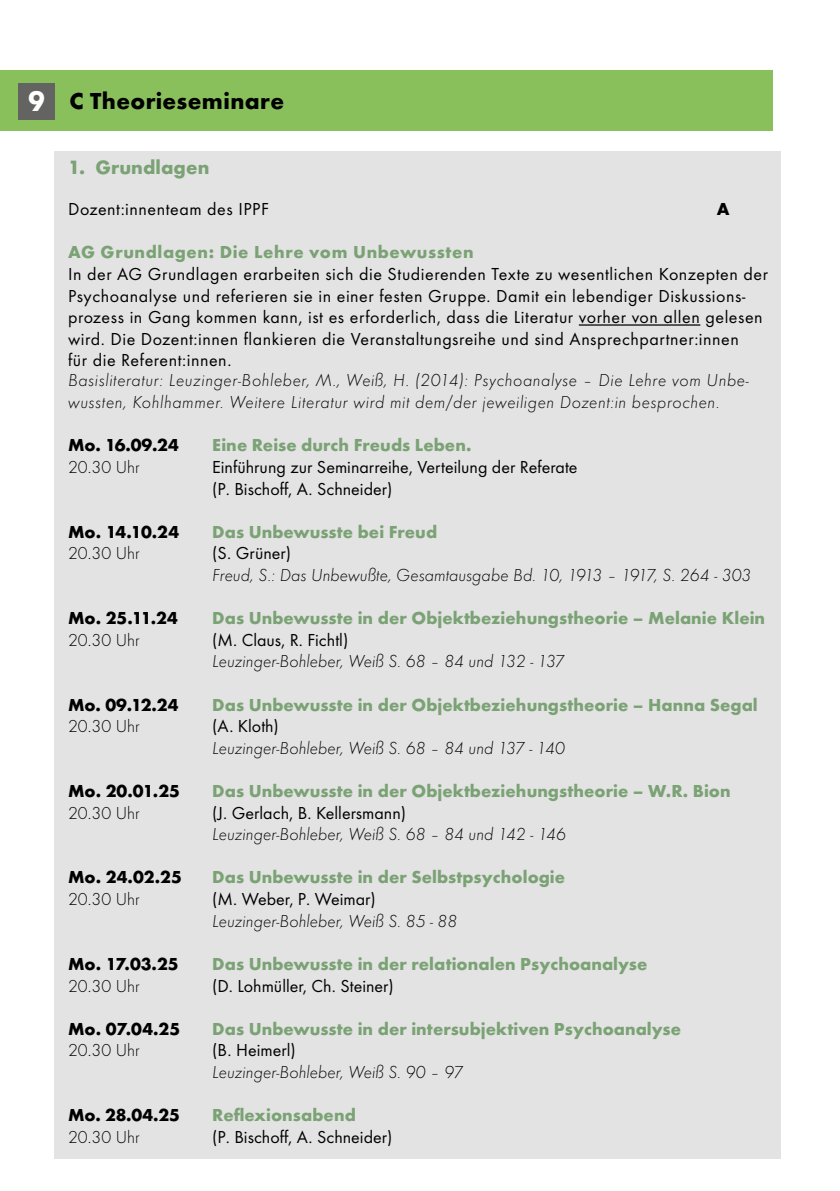
<style>
.page{position:relative;width:840px;height:1191px;background:#fff}
.page>*{position:absolute;margin:0;border:0;box-sizing:border-box;transform-origin:0 0}
.t1{font:700 24px "Function";letter-spacing:.015em;color:#000}
.t2{font:700 20px "Function";letter-spacing:.005em;color:#7aa274}
.t3{font:18px/21.6px "Function";letter-spacing:.03em;color:#000}
.t4{font:700 18px "Function";letter-spacing:.005em;color:#7aa274}
.t5{font:italic 300 18px "Function";color:#000}
.t6{font:18px/21.6px "Function";color:#000}
.t7{font:italic 300 18px/21.6px "Function";letter-spacing:.03em;color:#000}
.t8{font:700 18px "Function";color:#000}
.t9{font:300 18px "Function";color:#000}
.t10{font:700 18px "Function";letter-spacing:.035em;color:#7aa274}
.s1{font-family:"Futura BT";font-size:28px;color:#fff}
</style>
<div class="page">
<div style="left:54px;top:151px;width:726px;height:1007px;background:#e3e3e3"></div>
<hr style="left:578px;top:324px;width:122px;height:2px;background:#000">
<div style="left:0;top:70px;width:772px;height:61px;background:#8ac05b"></div>
<div style="left:18px;top:83px;width:37px;height:36px;background:#636362"></div>
<h1 class="t1" style="left:28px;top:86px;width:258px"><span class="s1">9</span> C Theorieseminare</h1>
<p class="t2" style="left:68px;top:155px;width:143px">1. Grundlagen</p>
<p class="t3" style="left:68px;top:199px;width:202px">Dozent:innenteam des IPPF</p>
<p class="t8" style="left:716px;top:199px;width:14px">A</p>
<p class="t10" style="left:68px;top:242px;width:407px">AG Grundlagen: Die Lehre vom Unbewussten</p>
<p class="t3" style="left:68px;top:263px;width:701px">In der AG Grundlagen erarbeiten sich die Studierenden Texte zu wesentlichen Konzepten der Psychoanalyse und referieren sie in einer festen Gruppe. Damit ein lebendiger Diskussions&shy;prozess in Gang kommen kann, ist es erforderlich, dass die Literatur vorher von allen gelesen wird. Die Dozent:innen flankieren die Veranstaltungsreihe und sind Ansprechpartner:innen<br>für die Referent:innen.</p>
<p class="t7" style="left:68px;top:370px;width:682px">Basisliteratur: Leuzinger-Bohleber, M., Weiß, H. (2014): Psychoanalyse – Die Lehre vom Unbe&shy;wussten, Kohlhammer. Weitere Literatur wird mit dem/der jeweiligen Dozent:in besprochen.</p>
<p class="t8" style="left:68px;top:435px;width:112px">Mo. 16.09.24</p>
<p class="t4" style="left:212px;top:435px;width:261px">Eine Reise durch Freuds Leben.</p>
<p class="t9" style="left:68px;top:457px;width:73px">20.30 Uhr</p>
<p class="t6" style="left:212px;top:456px;width:366px">Einführung zur Seminarreihe, Verteilung der Referate (P. Bischoff, A. Schneider)</p>
<p class="t8" style="left:68px;top:521px;width:112px">Mo. 14.10.24</p>
<p class="t4" style="left:212px;top:521px;width:226px">Das Unbewusste bei Freud</p>
<p class="t9" style="left:68px;top:544px;width:73px">20.30 Uhr</p>
<p class="t3" style="left:212px;top:543px;width:80px">(S. Grüner)</p>
<p class="t5" style="left:212px;top:565px;width:540px">Freud, S.: Das Unbewußte, Gesamtausgabe Bd. 10, 1913 – 1917, S. 264 - 303</p>
<p class="t8" style="left:68px;top:607px;width:111px">Mo. 25.11.24</p>
<p class="t4" style="left:212px;top:607px;width:554px">Das Unbewusste in der Objektbeziehungstheorie – Melanie Klein</p>
<p class="t9" style="left:68px;top:630px;width:73px">20.30 Uhr</p>
<p class="t6" style="left:212px;top:629px;width:137px">(M. Claus, R. Fichtl)</p>
<p class="t5" style="left:212px;top:652px;width:354px">Leuzinger-Bohleber, Weiß S. 68 – 84 und 132 - 137</p>
<p class="t8" style="left:68px;top:694px;width:112px">Mo. 09.12.24</p>
<p class="t4" style="left:212px;top:694px;width:546px">Das Unbewusste in der Objektbeziehungstheorie – Hanna Segal</p>
<p class="t9" style="left:68px;top:716px;width:73px">20.30 Uhr</p>
<p class="t3" style="left:212px;top:715px;width:68px">(A. Kloth)</p>
<p class="t5" style="left:212px;top:738px;width:354px">Leuzinger-Bohleber, Weiß S. 68 – 84 und 137 - 140</p>
<p class="t8" style="left:68px;top:780px;width:113px">Mo. 20.01.25</p>
<p class="t4" style="left:212px;top:780px;width:519px">Das Unbewusste in der Objektbeziehungstheorie – W.R. Bion</p>
<p class="t9" style="left:68px;top:803px;width:73px">20.30 Uhr</p>
<p class="t6" style="left:212px;top:802px;width:195px">(J. Gerlach, B. Kellersmann)</p>
<p class="t5" style="left:212px;top:824px;width:355px">Leuzinger-Bohleber, Weiß S. 68 – 84 und 142 - 146</p>
<p class="t8" style="left:68px;top:867px;width:115px">Mo. 24.02.25</p>
<p class="t4" style="left:212px;top:867px;width:354px">Das Unbewusste in der Selbstpsychologie</p>
<p class="t9" style="left:68px;top:889px;width:73px">20.30 Uhr</p>
<p class="t6" style="left:212px;top:888px;width:165px">(M. Weber, P. Weimar)</p>
<p class="t5" style="left:212px;top:911px;width:246px">Leuzinger-Bohleber, Weiß S. 85 - 88</p>
<p class="t8" style="left:68px;top:953px;width:112px">Mo. 17.03.25</p>
<p class="t4" style="left:212px;top:953px;width:436px">Das Unbewusste in der relationalen Psychoanalyse</p>
<p class="t9" style="left:68px;top:976px;width:73px">20.30 Uhr</p>
<p class="t6" style="left:212px;top:975px;width:183px">(D. Lohmüller, Ch. Steiner)</p>
<p class="t8" style="left:68px;top:1018px;width:114px">Mo. 07.04.25</p>
<p class="t4" style="left:212px;top:1018px;width:470px">Das Unbewusste in der intersubjektiven Psychoanalyse</p>
<p class="t9" style="left:68px;top:1040px;width:73px">20.30 Uhr</p>
<p class="t6" style="left:212px;top:1039px;width:85px">(B. Heimerl)</p>
<p class="t5" style="left:212px;top:1062px;width:252px">Leuzinger-Bohleber, Weiß S. 90 – 97</p>
<p class="t8" style="left:68px;top:1104px;width:113px">Mo. 28.04.25</p>
<p class="t4" style="left:212px;top:1104px;width:145px">Reflexionsabend</p>
<p class="t9" style="left:68px;top:1127px;width:73px">20.30 Uhr</p>
<p class="t6" style="left:212px;top:1126px;width:181px">(P. Bischoff, A. Schneider)</p>
</div>
